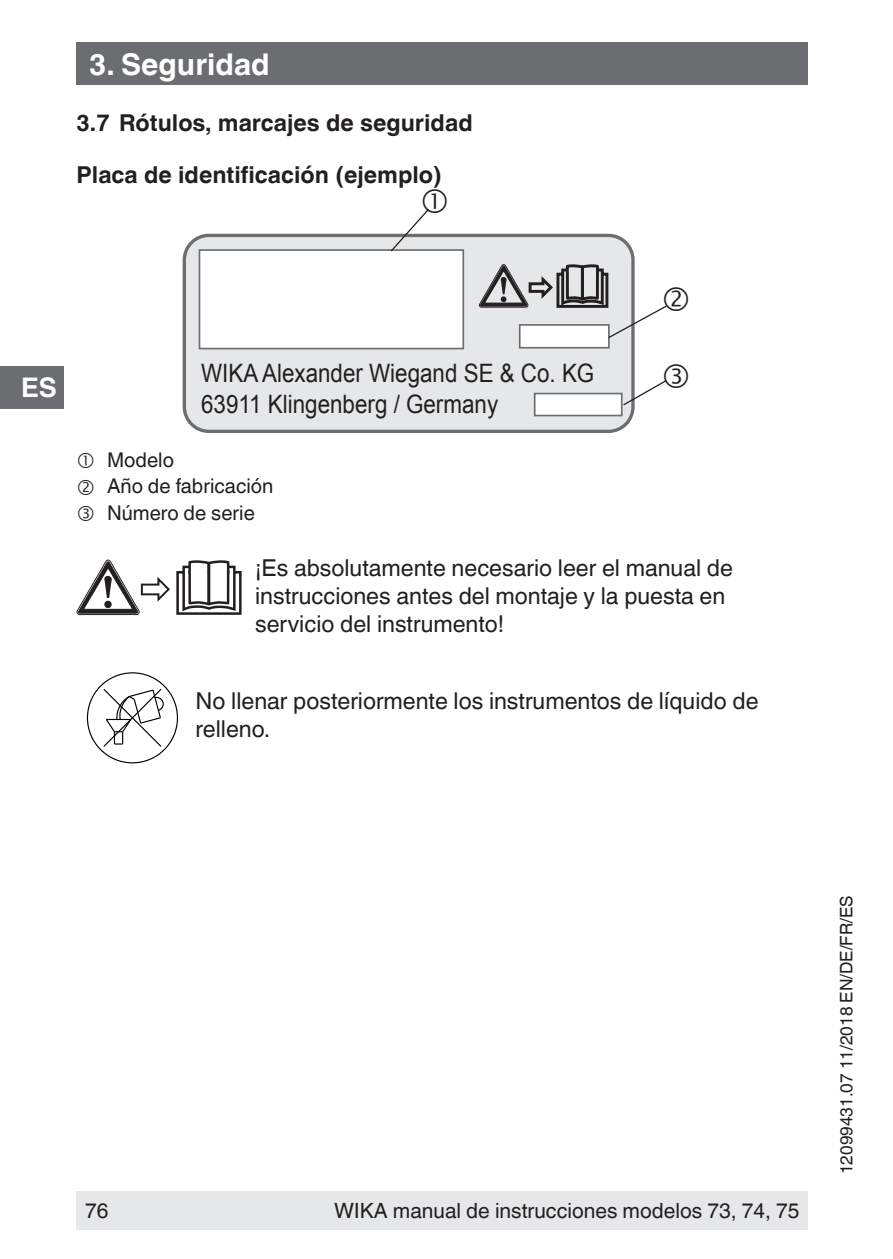
<style>
.page{position:relative;width:893px;height:1259px;background:#fff}
.page>*{position:absolute;margin:0;border:0;box-sizing:border-box;transform-origin:0 0}
.t1{font:700 30px "Helvetica World";color:#fff}
.t2{font:700 27px "Helvetica World";color:#fff}
.t3{font:25.2px/30.3px "Arial";color:#231f20;scale:.88 1}
.t4{font:23.4px/27.9px "Helvetica World";color:#231f20}
.t5{font:700 23.4px "Helvetica World";color:#231f20}
.t6{font:21px "Helvetica World";color:#231f20}
.t7{font:20.4px/26.4px "Helvetica World";color:#231f20}
.t8{font:17.4px "Helvetica World";color:#231f20}
</style>
<div class="page">
<div style="left:77px;top:1191px;width:731px;height:38px;background:#e6e7e9"></div>
<div style="left:77px;top:43px;width:731px;height:42px;background:#6c6d70"></div>
<div style="left:0;top:366px;width:64px;height:42px;background:#6c6d70"></div>
<div style="left:184px;top:235px;width:449px;height:196px;background:#e6e7e9;border-radius:24px"></div>
<div style="left:183px;top:234px;width:452px;height:199px;border:3px solid #6c6d70;border-radius:24px"></div>
<div style="left:199px;top:250px;width:264px;height:98px;background:#fff"></div>
<div style="left:199px;top:249px;width:265px;height:100px;border:2px solid #6c6d70"></div>
<div style="left:520px;top:325px;width:89px;height:23px;background:#fff"></div>
<div style="left:519px;top:324px;width:91px;height:24px;border:2px solid #6c6d70"></div>
<div style="left:535px;top:393px;width:87px;height:22px;background:#fff"></div>
<div style="left:534px;top:393px;width:89px;height:23px;border:2px solid #6c6d70"></div>
<svg style="left:77px;top:560px;width:165px;height:55px"></svg>
<svg style="left:103px;top:689px;width:61px;height:58px"></svg>
<svg style="left:389px;top:209px;width:58px;height:43px"></svg>
<svg style="left:479px;top:263px;width:188px;height:76px"></svg>
<svg style="left:622px;top:363px;width:45px;height:43px"></svg>
<p class="t1" style="left:89px;top:47px;width:182px">3. Seguridad</p>
<p class="t5" style="left:77px;top:109px;width:398px">3.7 Rótulos, marcajes de seguridad</p>
<p class="t5" style="left:77px;top:161px;width:367px">Placa de identificación (ejemplo)</p>
<p class="t2" style="left:21px;top:372px;width:37px">ES</p>
<p class="t3" style="left:201px;top:358px;width:448px">WIKA Alexander Wiegand SE &amp; Co. KG<br>63911 Klingenberg / Germany</p>
<p class="t7" style="left:107px;top:447px;width:168px">Modelo<br>Año de fabricación<br>Número de serie</p>
<p class="t4" style="left:255px;top:554px;width:479px">¡Es absolutamente necesario leer el manual de instrucciones antes del montaje y la puesta en servicio del instrumento!</p>
<p class="t4" style="left:196px;top:686px;width:564px">No llenar posteriormente los instrumentos de líquido de relleno.</p>
<p class="t6" style="left:85px;top:1198px;width:25px">76</p>
<p class="t6" style="left:334px;top:1198px;width:467px">WIKA manual de instrucciones modelos 73, 74, 75</p>
<p class="t8" style="left:836px;top:1174px;width:280px;rotate:-90deg">12099431.07 11/2018 EN/DE/FR/ES</p>
</div>
